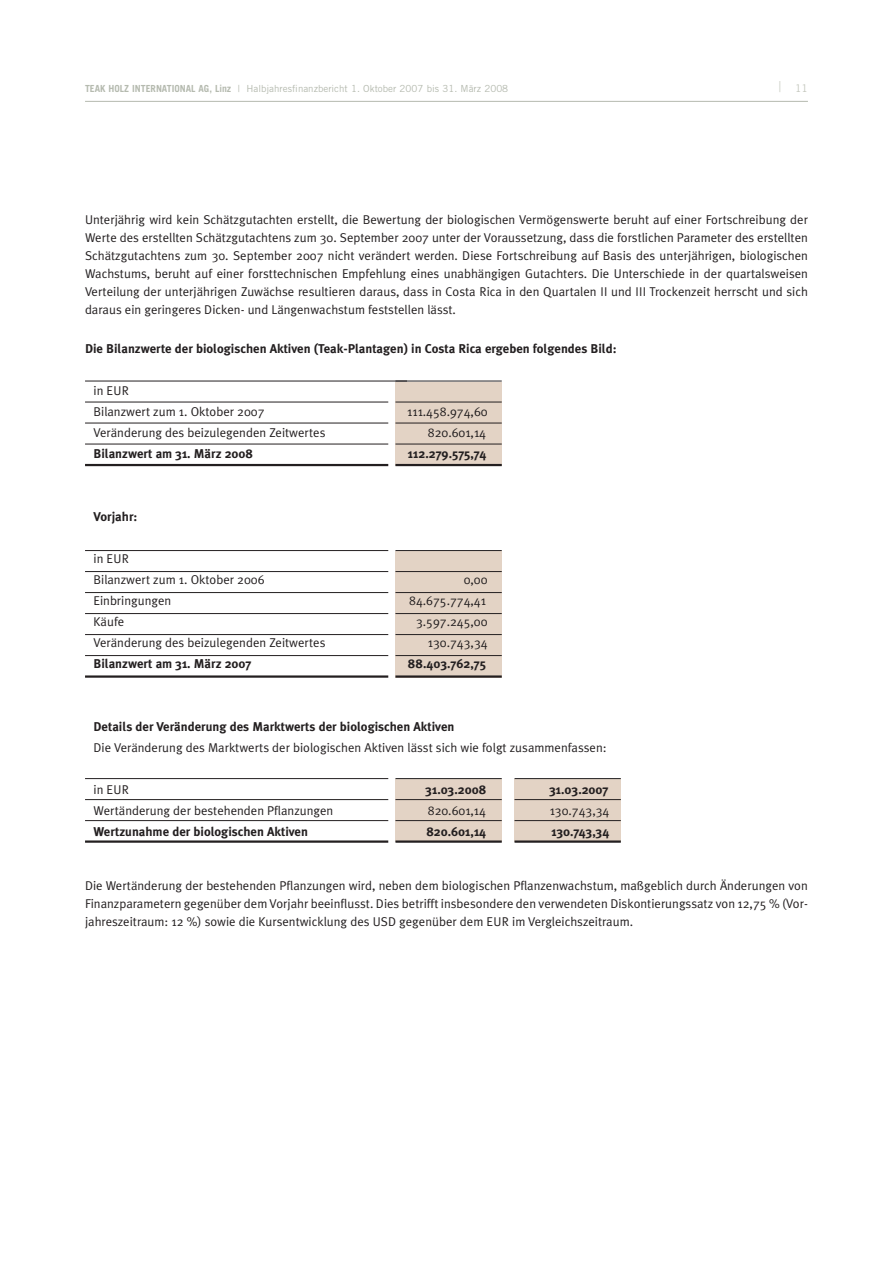
<style>
.page{position:relative;width:893px;height:1263px;background:#fff}
.page>*{position:absolute;margin:0;border:0;box-sizing:border-box;transform-origin:0 0}
.t1{font:12.75px/18px "Meta Plus Normal";color:#231f20;text-align:justify}
.t2{font:700 12.75px "Meta Plus";color:#231f20}
.t3{font:10.5px "Trade Gothic";color:#c3c6bc}
.t4{font:9.75px "Trade Gothic";color:#b5baaf}
.s1{font-weight:700}
.s2{font-size:15px}
</style>
<div class="page">
<div style="left:514px;top:779px;width:107px;height:63px;background:#e3d3c5"></div>
<div style="left:395px;top:382px;width:107px;height:84px;background:#e3d3c5"></div>
<div style="left:395px;top:551px;width:107px;height:126px;background:#e3d3c5"></div>
<div style="left:395px;top:779px;width:107px;height:63px;background:#e3d3c5"></div>
<hr style="left:85px;top:101px;width:723px;height:1px;background:#b5baaf">
<hr style="left:85px;top:423px;width:303px;height:1px;background:#231f20">
<hr style="left:85px;top:444px;width:303px;height:1px;background:#231f20">
<hr style="left:85px;top:464px;width:303px;height:2px;background:#231f20">
<hr style="left:85px;top:550px;width:303px;height:1px;background:#231f20">
<hr style="left:85px;top:571px;width:303px;height:1px;background:#231f20">
<hr style="left:85px;top:592px;width:303px;height:1px;background:#231f20">
<hr style="left:85px;top:613px;width:303px;height:1px;background:#231f20">
<hr style="left:85px;top:634px;width:303px;height:1px;background:#231f20">
<hr style="left:85px;top:655px;width:303px;height:1px;background:#231f20">
<hr style="left:85px;top:675px;width:303px;height:3px;background:#231f20">
<hr style="left:85px;top:778px;width:303px;height:1px;background:#231f20">
<hr style="left:85px;top:799px;width:303px;height:1px;background:#231f20">
<hr style="left:85px;top:820px;width:303px;height:1px;background:#231f20">
<hr style="left:85px;top:840px;width:303px;height:3px;background:#231f20">
<hr style="left:85px;top:402px;width:303px;height:1px;background:#231f20">
<hr style="left:85px;top:381px;width:322px;height:1px;background:#231f20">
<hr style="left:395px;top:423px;width:107px;height:1px;background:#231f20">
<hr style="left:395px;top:444px;width:107px;height:1px;background:#231f20">
<hr style="left:395px;top:464px;width:107px;height:2px;background:#231f20">
<hr style="left:395px;top:550px;width:107px;height:1px;background:#231f20">
<hr style="left:395px;top:571px;width:107px;height:1px;background:#231f20">
<hr style="left:395px;top:592px;width:107px;height:1px;background:#231f20">
<hr style="left:395px;top:613px;width:107px;height:1px;background:#231f20">
<hr style="left:395px;top:634px;width:107px;height:1px;background:#231f20">
<hr style="left:395px;top:655px;width:107px;height:1px;background:#231f20">
<hr style="left:395px;top:675px;width:107px;height:3px;background:#231f20">
<hr style="left:395px;top:778px;width:107px;height:1px;background:#231f20">
<hr style="left:395px;top:799px;width:107px;height:1px;background:#231f20">
<hr style="left:395px;top:820px;width:107px;height:1px;background:#231f20">
<hr style="left:395px;top:840px;width:107px;height:3px;background:#231f20">
<hr style="left:395px;top:402px;width:107px;height:1px;background:#231f20">
<hr style="left:395px;top:381px;width:107px;height:1px;background:#231f20">
<hr style="left:514px;top:778px;width:107px;height:1px;background:#231f20">
<hr style="left:514px;top:799px;width:107px;height:1px;background:#231f20">
<hr style="left:514px;top:820px;width:107px;height:1px;background:#231f20">
<hr style="left:514px;top:840px;width:107px;height:3px;background:#231f20">
<p class="t4" style="left:85px;top:85px;width:425px"><span class="s1">TEAK HOLZ INTERNATIONAL AG, Linz</span> | Halbjahresfinanzbericht 1. Oktober 2007 bis 31. März 2008</p>
<p class="t3" style="left:779px;top:84px;width:31px"><span class="s2">|</span> 11</p>
<p class="t1" style="left:85px;top:212px;width:724px">Unterjährig wird kein Schätzgutachten erstellt, die Bewertung der biologischen Vermögenswerte beruht auf einer Fortschreibung der Werte des erstellten Schätzgutachtens zum 30. September 2007 unter der Voraussetzung, dass die forstlichen Parameter des erstellten Schätzgutachtens zum 30. September 2007 nicht verändert werden. Diese Fortschreibung auf Basis des unterjährigen, biologischen Wachstums, beruht auf einer forsttechnischen Empfehlung eines unabhängigen Gutachters. Die Unterschiede in der quartalsweisen Verteilung der unterjährigen Zuwächse resultieren daraus, dass in Costa Rica in den Quartalen II und III Trockenzeit herrscht und sich daraus ein geringeres Dicken- und Längenwachstum feststellen lässt.</p>
<p class="t2" style="left:85px;top:343px;width:533px">Die Bilanzwerte der biologischen Aktiven (Teak-Plantagen) in Costa Rica ergeben folgendes Bild:</p>
<p class="t1" style="left:94px;top:381px;width:173px;line-height:21px">in EUR<br>Bilanzwert zum 1. Oktober 2007</p>
<p class="t1" style="left:407px;top:404px;width:82px">111.458.974,60</p>
<p class="t1" style="left:94px;top:425px;width:233px">Veränderung des beizulegenden Zeitwertes</p>
<p class="t1" style="left:428px;top:425px;width:60px">820.601,14</p>
<p class="t2" style="left:94px;top:448px;width:161px">Bilanzwert am 31. März 2008</p>
<p class="t2" style="left:408px;top:448px;width:80px">112.279.575,74</p>
<p class="t2" style="left:94px;top:511px;width:45px">Vorjahr:</p>
<p class="t1" style="left:94px;top:549px;width:172px;line-height:21px">in EUR<br>Bilanzwert zum 1. Oktober 2006</p>
<p class="t1" style="left:464px;top:572px;width:25px">0,00</p>
<p class="t1" style="left:94px;top:593px;width:79px">Einbringungen</p>
<p class="t1" style="left:409px;top:593px;width:78px">84.675.774,41</p>
<p class="t1" style="left:94px;top:614px;width:32px">Käufe</p>
<p class="t1" style="left:416px;top:614px;width:73px">3.597.245,00</p>
<p class="t1" style="left:94px;top:635px;width:233px">Veränderung des beizulegenden Zeitwertes</p>
<p class="t1" style="left:428px;top:635px;width:61px">130.743,34</p>
<p class="t2" style="left:94px;top:658px;width:159px">Bilanzwert am 31. März 2007</p>
<p class="t2" style="left:408px;top:658px;width:80px">88.403.762,75</p>
<p class="t2" style="left:94px;top:721px;width:362px">Details der Veränderung des Marktwerts der biologischen Aktiven</p>
<p class="t1" style="left:94px;top:740px;width:515px">Die Veränderung des Marktwerts der biologischen Aktiven lässt sich wie folgt zusammenfassen:</p>
<p class="t1" style="left:94px;top:782px;width:37px">in EUR</p>
<p class="t2" style="left:426px;top:784px;width:62px">31.03.2008</p>
<p class="t2" style="left:549px;top:784px;width:61px">31.03.2007</p>
<p class="t1" style="left:94px;top:803px;width:241px">Wertänderung der bestehenden Pflanzungen</p>
<p class="t1" style="left:428px;top:803px;width:60px">820.601,14</p>
<p class="t1" style="left:550px;top:803px;width:61px">130.743,34</p>
<p class="t2" style="left:94px;top:826px;width:216px">Wertzunahme der biologischen Aktiven</p>
<p class="t2" style="left:426px;top:826px;width:61px">820.601,14</p>
<p class="t2" style="left:551px;top:826px;width:59px">130.743,34</p>
<p class="t1" style="left:85px;top:878px;width:724px">Die Wertänderung der bestehenden Pflanzungen wird, neben dem biologischen Pflanzenwachstum, maßgeblich durch Änderungen von Finanzparametern gegenüber dem Vorjahr beeinflusst. Dies betrifft insbesondere den verwendeten Diskontierungssatz von 12,75 % (Vor&shy;jahreszeitraum: 12 %) sowie die Kursentwicklung des USD gegenüber dem EUR im Vergleichszeitraum.</p>
</div>
